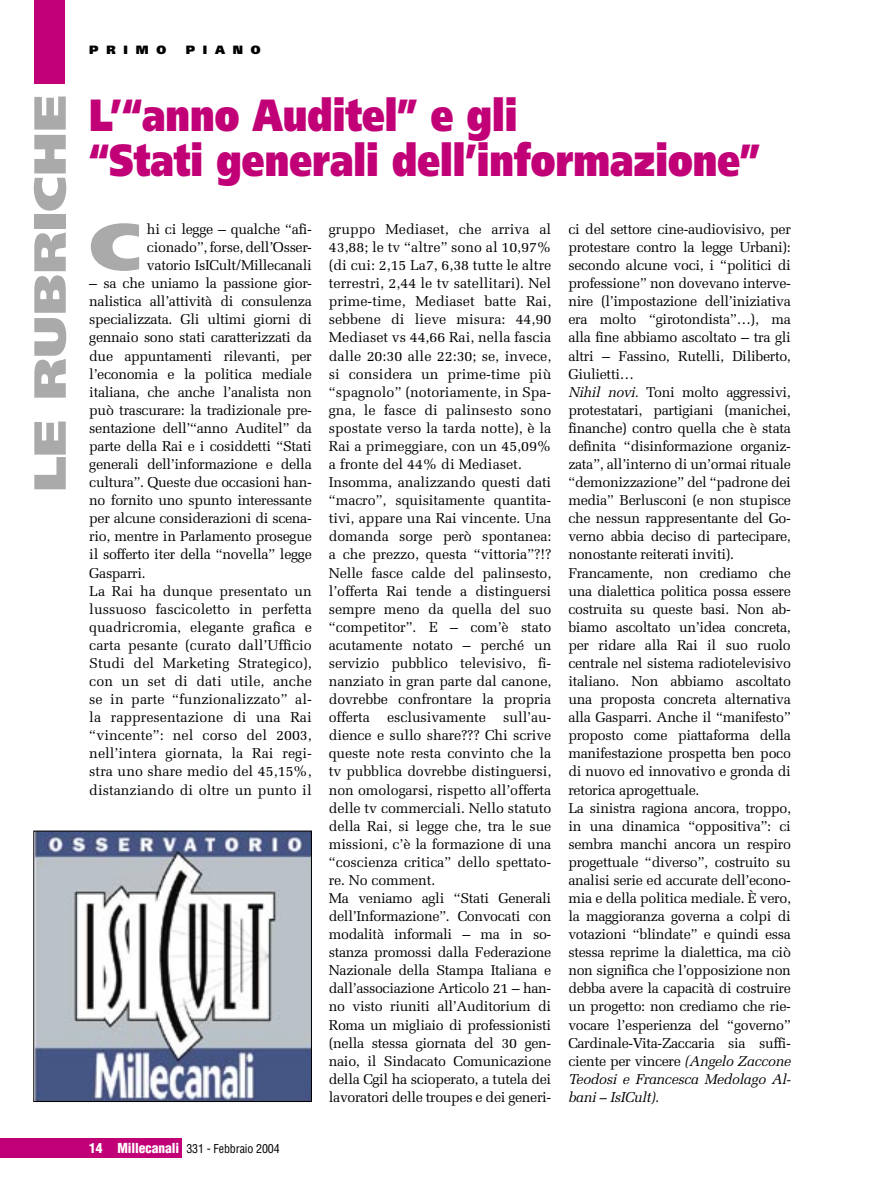
<style>
.page{position:relative;width:893px;height:1191px;background:#fff}
.page>*{position:absolute;margin:0;border:0;box-sizing:border-box;transform-origin:0 0}
.t1{font:900 66px "Frutiger";color:#aaa;scale:1.2 1}
.t2{font:900 45px/45px "Frutiger";color:#c10077;scale:.8 1}
.t3{font:900 45px "Frutiger";color:#aaa;scale:1.2 1}
.t4{font:14.25px/18px "Melior";letter-spacing:-.025em;color:#000}
.t5{font:condensed 12px "Helvetica";letter-spacing:-.01em;color:#000}
.t6{font:900 12px "Frutiger";letter-spacing:.645em;color:#000}
.s1{font-style:italic}
.s2{font-weight:900;font-size:13.5px;color:#fff}
</style>
<div class="page">
<div style="left:34px;top:0;width:30px;height:84px;background:#c10077"></div>
<div style="left:0;top:1138px;width:182px;height:19px;background:#c10077"></div>
<img style="left:35px;top:832px;width:275px;height:267px">
<div style="left:33px;top:830px;width:279px;height:271px;border:1px solid #000"></div>
<h2 class="t3" style="left:23px;top:492px;width:332px;rotate:-90deg">LE RUBRICHE</h2>
<p class="t6" style="left:89px;top:43px;width:78px">PRIMO</p>
<p class="t6" style="left:186px;top:43px;width:76px">PIANO</p>
<h2 class="t2" style="left:89px;top:93px;width:840px">L’“anno Auditel” e gli<br>“Stati generali dell’informazione”</h2>
<p class="t4" style="left:329px;top:220px;width:224px">gruppo Mediaset, che arriva al 43,88; le tv “altre” sono al 10,97% (di cui: 2,15 La7, 6,38 tutte le altre terrestri, 2,44 le tv satellitari). Nel prime-time, Mediaset batte Rai, sebbene di lieve misura: 44,90<br>Mediaset vs 44,66 Rai, nella fascia dalle 20:30 alle 22:30; se, invece, si considera un prime-time più “spagnolo” (notoriamente, in Spa&shy;gna, le fasce di palinsesto sono spostate verso la tarda notte), è la Rai a primeggiare, con un 45,09% a fronte del 44% di Mediaset.<br>Insomma, analizzando questi dati “macro”, squisitamente quantita&shy;tivi, appare una Rai vincente. Una domanda sorge però spontanea: a che prezzo, questa “vittoria”?!?<br>Nelle fasce calde del palinsesto, l’offerta Rai tende a distinguersi sempre meno da quella del suo “competitor”. E – com’è stato acutamente notato – perché un servizio pubblico televisivo, fi&shy;nanziato in gran parte dal canone, dovrebbe confrontare la propria offerta esclusivamente sull’au&shy;dience e sullo share??? Chi scrive queste note resta convinto che la tv pubblica dovrebbe distinguersi, non omologarsi, rispetto all’offerta delle tv commerciali. Nello statuto della Rai, si legge che, tra le sue missioni, c’è la formazione di una “coscienza critica” dello spettato&shy;re. No comment.<br>Ma veniamo agli “Stati Generali dell’Informazione”. Convocati con modalità informali – ma in so&shy;stanza promossi dalla Federazione Nazionale della Stampa Italiana e dall’associazione Articolo 21 – han&shy;no visto riuniti all’Auditorium di Roma un migliaio di professionisti (nella stessa giornata del 30 gen&shy;naio, il Sindacato Comunicazione della Cgil ha scioperato, a tutela dei lavoratori delle troupes e dei generi-</p>
<p class="t4" style="left:568px;top:220px;width:224px">ci del settore cine-audiovisivo, per protestare contro la legge Urbani): secondo alcune voci, i “politici di professione” non dovevano interve&shy;nire (l’impostazione dell’iniziativa era molto “girotondista”…), ma alla fine abbiamo ascoltato – tra gli altri – Fassino, Rutelli, Diliberto, Giulietti…<br><span class="s1">Nihil novi.</span> Toni molto aggressivi, protestatari, partigiani (manichei, finanche) contro quella che è stata definita “disinformazione organiz&shy;zata”, all’interno di un’ormai rituale “demonizzazione” del “padrone dei media” Berlusconi (e non stupisce che nessun rappresentante del Go&shy;verno abbia deciso di partecipare, nonostante reiterati inviti).<br>Francamente, non crediamo che una dialettica politica possa essere costruita su queste basi. Non ab&shy;biamo ascoltato un’idea concreta, per ridare alla Rai il suo ruolo centrale nel sistema radiotelevisivo italiano. Non abbiamo ascoltato una proposta concreta alternativa alla Gasparri. Anche il “manifesto” proposto come piattaforma della manifestazione prospetta ben poco di nuovo ed innovativo e gronda di retorica aprogettuale.<br>La sinistra ragiona ancora, troppo, in una dinamica “oppositiva”: ci sembra manchi ancora un respiro progettuale “diverso”, costruito su analisi serie ed accurate dell’econo&shy;mia e della politica mediale. È vero, la maggioranza governa a colpi di votazioni “blindate” e quindi essa stessa reprime la dialettica, ma ciò non significa che l’opposizione non debba avere la capacità di costruire un progetto: non crediamo che rie&shy;vocare l’esperienza del “governo” Cardinale-Vita-Zaccaria sia suffi&shy;ciente per vincere <span class="s1">(Angelo Zaccone Teodosi e Francesca Medolago Al&shy;bani – IsICult).</span></p>
<h1 class="t1" style="left:89px;top:207px;width:44px">C</h1>
<p class="t4" style="left:147px;top:220px;width:166px;text-align:justify">hi ci legge – qualche “afi&shy;cionado”, forse, dell’Osser&shy;vatorio IsICult/Millecanali</p>
<p class="t4" style="left:89px;top:274px;width:224px">– sa che uniamo la passione gior&shy;nalistica all’attività di consulenza specializzata. Gli ultimi giorni di gennaio sono stati caratterizzati da due appuntamenti rilevanti, per l’economia e la politica mediale italiana, che anche l’analista non può trascurare: la tradizionale pre&shy;sentazione dell’“anno Auditel” da parte della Rai e i cosiddetti “Stati generali dell’informazione e della cultura”. Queste due occasioni han&shy;no fornito uno spunto interessante per alcune considerazioni di scena&shy;rio, mentre in Parlamento prosegue il sofferto iter della “novella” legge Gasparri.<br>La Rai ha dunque presentato un lussuoso fascicoletto in perfetta quadricromia, elegante grafica e carta pesante (curato dall’Ufficio Studi del Marketing Strategico), con un set di dati utile, anche se in parte “funzionalizzato” al&shy;la rappresentazione di una Rai “vincente”: nel corso del 2003, nell’intera giornata, la Rai regi&shy;stra uno share medio del 45,15%, distanziando di oltre un punto il</p>
<p class="t5" style="left:89px;top:1141px;width:192px"><span class="s2">14 Millecanali</span> 331 - Febbraio 2004</p>
</div>
